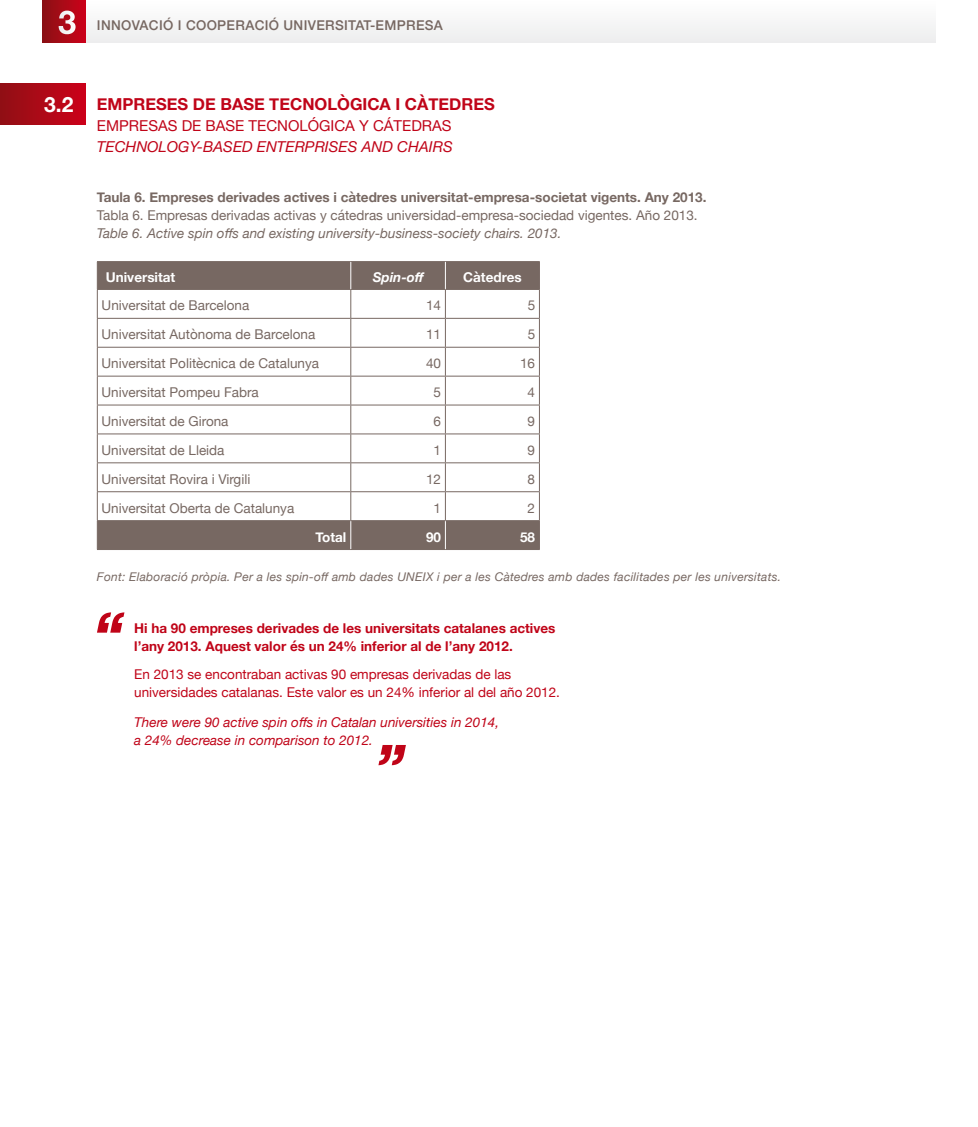
<style>
.page{position:relative;width:978px;height:1127px;background:#fff}
.page>*{position:absolute;margin:0;border:0;box-sizing:border-box;transform-origin:0 0}
.t1{font:700 21px "Helvetica Neue";color:#fff}
.t2{font:700 16.5px "Helvetica Neue";color:#c00418}
.t3{font:italic 15px "Helvetica Neue";color:#c00418}
.t4{font:15px "Helvetica Neue";color:#c00418}
.t5{font:13.5px "Helvetica Neue";color:#776862}
.t6{font:13.5px/18px "Helvetica Neue";color:#c00418}
.t7{font:700 13.5px/18px "Helvetica Neue";color:#c00418}
.t8{font:700 13.5px "Helvetica Neue";color:#776862}
.t9{font:italic 13.5px/18px "Helvetica Neue";color:#c00418}
.t10{font:italic 13.5px "Helvetica Neue";color:#776862}
.t11{font:500 13.5px "Helvetica Neue";letter-spacing:.025em;color:#776862}
.t12{font:700 13.5px "Helvetica Neue";color:#fff}
.t13{font:italic 700 13.5px "Helvetica Neue";color:#fff}
.t14{font:italic 12px "Helvetica Neue";letter-spacing:.02em;color:#776862}
</style>
<div class="page">
<div style="left:43px;top:0;width:892px;height:43px;background:#f6f6f6"></div>
<div style="left:43px;top:0;width:42px;height:43px;background:linear-gradient(to right,#8b1215,#ca041b)"></div>
<svg style="left:59px;top:11px;width:17px;height:23px"></svg>
<div style="left:0;top:84px;width:85px;height:41px;background:linear-gradient(to right,#901014,#cb0119)"></div>
<div style="left:98px;top:262px;width:441px;height:287px;background:#776862"></div>
<svg style="left:98px;top:290px;width:441px;height:230px"></svg>
<hr style="left:97px;top:261px;width:254px;height:1px;background:#776862">
<hr style="left:351px;top:261px;width:94px;height:1px;background:#776862">
<hr style="left:445px;top:261px;width:95px;height:1px;background:#776862">
<hr style="left:97px;top:289px;width:254px;height:1px;background:#776862">
<hr style="left:351px;top:289px;width:94px;height:1px;background:#776862">
<hr style="left:445px;top:289px;width:95px;height:1px;background:#776862">
<hr style="left:97px;top:318px;width:254px;height:1px;background:#776862">
<hr style="left:97px;top:347px;width:254px;height:1px;background:#776862">
<svg style="left:97px;top:262px;width:1px;height:287px"></svg>
<hr style="left:351px;top:318px;width:94px;height:1px;background:#776862">
<hr style="left:445px;top:318px;width:95px;height:1px;background:#776862">
<hr style="left:351px;top:347px;width:94px;height:1px;background:#776862">
<hr style="left:445px;top:347px;width:95px;height:1px;background:#776862">
<svg style="left:445px;top:262px;width:1px;height:287px"></svg>
<svg style="left:539px;top:262px;width:1px;height:287px"></svg>
<hr style="left:97px;top:376px;width:254px;height:1px;background:#776862">
<hr style="left:351px;top:376px;width:94px;height:1px;background:#776862">
<hr style="left:445px;top:376px;width:95px;height:1px;background:#776862">
<hr style="left:97px;top:405px;width:254px;height:1px;background:#776862">
<hr style="left:351px;top:405px;width:94px;height:1px;background:#776862">
<hr style="left:445px;top:405px;width:95px;height:1px;background:#776862">
<hr style="left:97px;top:433px;width:254px;height:1px;background:#776862">
<hr style="left:351px;top:433px;width:94px;height:1px;background:#776862">
<hr style="left:445px;top:433px;width:95px;height:1px;background:#776862">
<hr style="left:97px;top:462px;width:254px;height:1px;background:#776862">
<hr style="left:351px;top:462px;width:94px;height:1px;background:#776862">
<hr style="left:445px;top:462px;width:95px;height:1px;background:#776862">
<hr style="left:97px;top:491px;width:254px;height:1px;background:#776862">
<hr style="left:351px;top:491px;width:94px;height:1px;background:#776862">
<hr style="left:445px;top:491px;width:95px;height:1px;background:#776862">
<hr style="left:97px;top:520px;width:254px;height:1px;background:#776862">
<hr style="left:351px;top:520px;width:94px;height:1px;background:#776862">
<hr style="left:445px;top:520px;width:95px;height:1px;background:#776862">
<hr style="left:97px;top:549px;width:254px;height:1px;background:#776862">
<hr style="left:351px;top:549px;width:94px;height:1px;background:#776862">
<hr style="left:445px;top:549px;width:95px;height:1px;background:#776862">
<svg style="left:350px;top:262px;width:1px;height:287px"></svg>
<svg style="left:97px;top:612px;width:27px;height:21px"></svg>
<svg style="left:378px;top:745px;width:28px;height:20px"></svg>
<p class="t11" style="left:97px;top:14px;width:347px">INNOVACIÓ I COOPERACIÓ UNIVERSITAT-EMPRESA</p>
<h1 class="t1" style="left:44px;top:88px;width:31px">3.2</h1>
<p class="t2" style="left:97px;top:91px;width:23px">Empreses</p>
<p class="t2" style="left:193px;top:91px;width:51px">de base</p>
<p class="t2" style="left:269px;top:91px;width:13px">tecno</p>
<p class="t2" style="left:327px;top:91px;width:46px">lògica</p>
<p class="t2" style="left:396px;top:91px;width:78px">i càtedres</p>
<p class="t4" style="left:97px;top:115px;width:33px">Empre</p>
<p class="t4" style="left:148px;top:115px;width:111px">sas de base tec</p>
<p class="t4" style="left:277px;top:115px;width:128px">nológica y cátedra</p>
<p class="t4" style="left:442px;top:115px;width:11px">s</p>
<p class="t3" style="left:97px;top:136px;width:209px">Technolog y-based enterpr</p>
<p class="t3" style="left:325px;top:136px;width:129px">ises and chairs</p>
<p class="t8" style="left:97px;top:186px;width:611px">Taula 6. Empreses derivades actives i càtedres universitat-empresa-societat vigents. Any 2013.</p>
<p class="t5" style="left:97px;top:205px;width:602px">Tabla 6. Empresas derivadas activas y cátedras universidad-empresa-sociedad vigentes. Año 2013.</p>
<p class="t10" style="left:97px;top:223px;width:466px">Table 6. Active spin offs and existing university-business-society chairs. 2013.</p>
<p class="t12" style="left:106px;top:267px;width:71px">Universitat</p>
<p class="t13" style="left:373px;top:267px;width:54px">Spin-off</p>
<p class="t12" style="left:463px;top:267px;width:60px">Càtedres</p>
<p class="t5" style="left:102px;top:296px;width:149px">Universitat de Barcelona</p>
<p class="t5" style="left:426px;top:296px;width:17px">14</p>
<p class="t5" style="left:528px;top:296px;width:9px">5</p>
<p class="t5" style="left:102px;top:325px;width:215px">Universitat Autònoma de Barcelona</p>
<p class="t5" style="left:426px;top:325px;width:17px">11</p>
<p class="t5" style="left:528px;top:325px;width:9px">5</p>
<p class="t5" style="left:102px;top:353px;width:219px">Universitat Politècnica de Catalunya</p>
<p class="t5" style="left:426px;top:353px;width:17px">40</p>
<p class="t5" style="left:520px;top:353px;width:17px">16</p>
<p class="t5" style="left:102px;top:382px;width:159px">Universitat Pompeu Fabra</p>
<p class="t5" style="left:434px;top:382px;width:9px">5</p>
<p class="t5" style="left:528px;top:382px;width:9px">4</p>
<p class="t5" style="left:102px;top:411px;width:129px">Universitat de Girona</p>
<p class="t5" style="left:434px;top:411px;width:9px">6</p>
<p class="t5" style="left:528px;top:411px;width:9px">9</p>
<p class="t5" style="left:102px;top:440px;width:125px">Universitat de Lleida</p>
<p class="t5" style="left:434px;top:440px;width:9px">1</p>
<p class="t5" style="left:528px;top:440px;width:9px">9</p>
<p class="t5" style="left:102px;top:469px;width:150px">Universitat Rovira i Virgili</p>
<p class="t5" style="left:426px;top:469px;width:17px">12</p>
<p class="t5" style="left:528px;top:469px;width:9px">8</p>
<p class="t5" style="left:101px;top:498px;width:194px">Universitat Oberta de Catalunya</p>
<p class="t5" style="left:434px;top:498px;width:9px">1</p>
<p class="t5" style="left:528px;top:498px;width:9px">2</p>
<p class="t12" style="left:315px;top:526px;width:32px">Total</p>
<p class="t12" style="left:426px;top:526px;width:17px">90</p>
<p class="t12" style="left:520px;top:526px;width:17px">58</p>
<p class="t14" style="left:97px;top:568px;width:686px">Font: Elaboració pròpia. Per a les spin-off amb dades UNEIX i per a les Càtedres amb dades facilitades per les universitats.</p>
<p class="t7" style="left:134px;top:619px;width:423px">Hi ha 90 empreses derivades de les universitats catalanes actives l’any 2013. Aquest valor és un 24% inferior al de l’any 2012.</p>
<p class="t6" style="left:134px;top:666px;width:427px">En 2013 se encontraban activas 90 empresas derivadas de las universidades catalanas. Este valor es un 24% inferior al del año 2012.</p>
<p class="t9" style="left:134px;top:713px;width:366px">There were 90 active spin offs in Catalan universities in 2014, a 24% decrease in comparison to 2012.</p>
</div>
